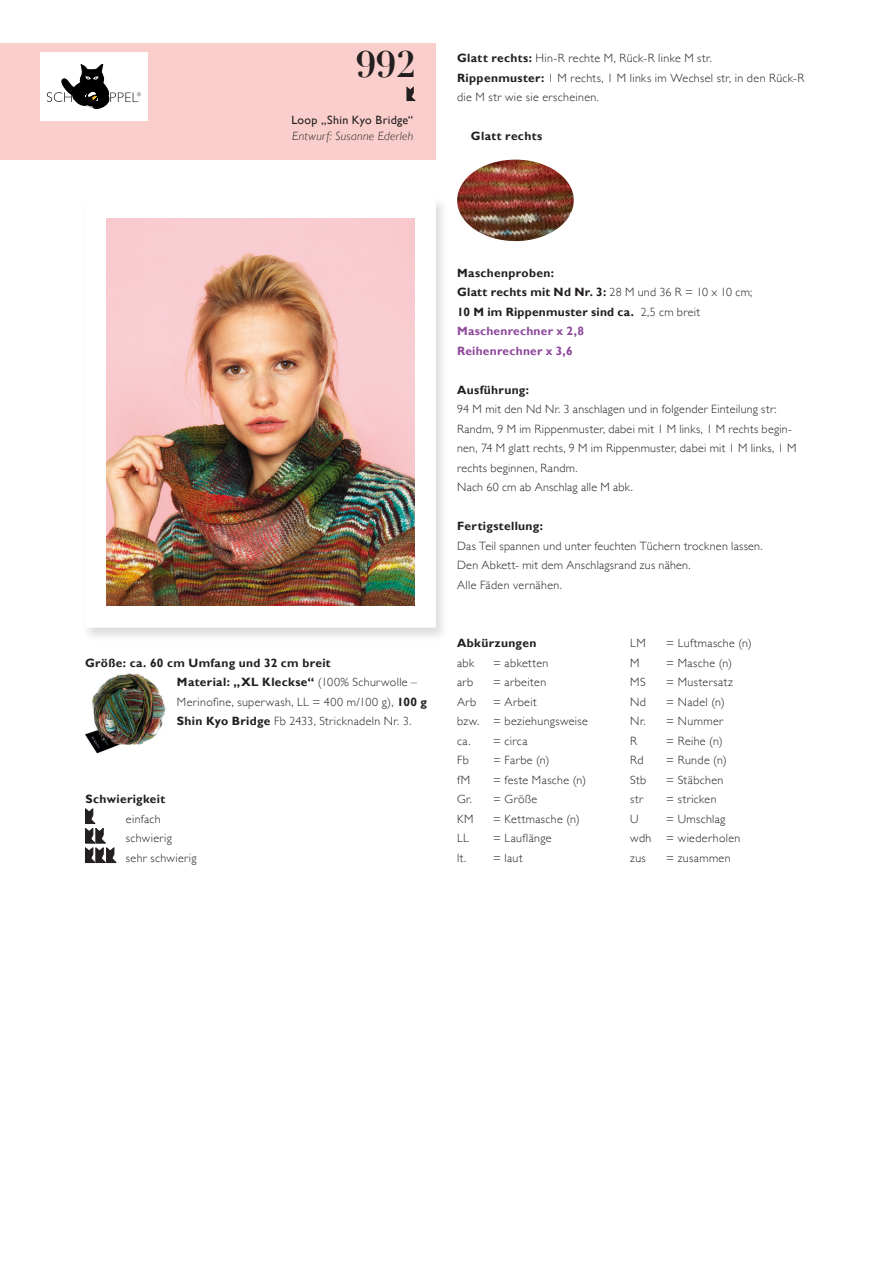
<style>
.page{position:relative;width:893px;height:1263px;background:#fff}
.page>*{position:absolute;margin:0;border:0;box-sizing:border-box;transform-origin:0 0}
.t1{font:700 36px "Didot";color:#231f20}
.t2{font:300 12px/19.5px "Gill Sans";letter-spacing:.03em;color:#231f20}
.t3{font:700 12px/19.5px "Gill Sans";letter-spacing:.025em;color:#231f20}
.t4{font:italic 300 12px "Gill Sans";letter-spacing:.025em;color:#231f20}
.t5{font:12px "Gill Sans";letter-spacing:.025em;color:#231f20}
.s1{font-weight:700}
.s2{font-weight:300}
.s3{color:#8e499b}
</style>
<div class="page">
<div style="left:0;top:43px;width:436px;height:116px;background:#facfcb"></div>
<div style="left:40px;top:52px;width:107px;height:69px;background:#fff"></div>
<svg style="left:47px;top:64px;width:94px;height:45px"></svg>
<svg style="left:406px;top:86px;width:10px;height:15px"></svg>
<svg style="left:85px;top:809px;width:31px;height:53px"></svg>
<img style="left:85px;top:673px;width:81px;height:80px">
<img style="left:457px;top:160px;width:117px;height:81px">
<div style="left:81px;top:196px;width:367px;height:447px;background:#231f20;opacity:.15"></div>
<img style="left:107px;top:218px;width:307px;height:388px">
<h1 class="t1" style="left:356px;top:43px;width:62px">992</h1>
<p class="t5" style="left:291px;top:112px;width:123px">Loop „Shin Kyo Bridge“</p>
<p class="t4" style="left:292px;top:129px;width:123px">Entwurf: Susanne Ederleh</p>
<p class="t2" style="left:457px;top:48px;width:349px"><span class="s1">Glatt rechts:</span> Hin-R rechte M, Rück-R linke M str.<br><span class="s1">Rippenmuster:</span> 1 M rechts, 1 M links im Wechsel str, in den Rück-R die M str wie sie erscheinen.</p>
<p class="t3" style="left:471px;top:127px;width:73px">Glatt rechts</p>
<p class="t2" style="left:177px;top:652px;width:252px;text-indent:-92px"><span class="s1">Größe: ca. 60 cm Umfang und 32 cm breit<br>Material: „XL Kleckse“</span> (100% Schurwolle – Merinofine, superwash, LL = 400 m/100 g), <span class="s1">100 g Shin Kyo Bridge</span> Fb 2433, Stricknadeln Nr. 3.</p>
<p class="t3" style="left:85px;top:790px;width:81px">Schwierigkeit</p>
<p class="t2" style="left:126px;top:808px;width:72px">einfach schwierig<br>sehr schwierig</p>
<p class="t3" style="left:457px;top:263px;width:297px">Maschenproben:<br>Glatt rechts mit Nd Nr. 3: <span class="s2">28 M und 36 R = 10 x 10 cm;<br></span>10 M im Rippenmuster sind ca. <span class="s2">2,5 cm breit<br></span><span class="s3">Maschenrechner x 2,8<br>Reihenrechner x 3,6</span></p>
<p class="t3" style="left:457px;top:380px;width:73px">Ausführung:</p>
<p class="t2" style="left:457px;top:399px;width:341px">94 M mit den Nd Nr. 3 anschlagen und in folgender Einteilung str:<br>Randm, 9 M im Rippenmuster, dabei mit 1 M links, 1 M rechts begin&shy;nen, 74 M glatt rechts, 9 M im Rippenmuster, dabei mit 1 M links, 1 M rechts beginnen, Randm.<br>Nach 60 cm ab Anschlag alle M abk.</p>
<p class="t3" style="left:457px;top:517px;width:87px">Fertigstellung:</p>
<p class="t2" style="left:457px;top:535px;width:307px">Das Teil spannen und unter feuchten Tüchern trocknen lassen.<br>Den Abkett- mit dem Anschlagsrand zus nähen.<br>Alle Fäden vernähen.</p>
<p class="t3" style="left:457px;top:634px;width:81px">Abkürzungen</p>
<p class="t2" style="left:457px;top:652px;width:19px">abk</p>
<p class="t2" style="left:493px;top:652px;width:57px">= abketten</p>
<p class="t2" style="left:457px;top:672px;width:18px">arb</p>
<p class="t2" style="left:493px;top:672px;width:55px">= arbeiten</p>
<p class="t2" style="left:457px;top:691px;width:21px">Arb</p>
<p class="t2" style="left:457px;top:691px;width:132px;text-indent:36px">= Arbeit<br>bzw. = beziehungsweise ca. = circa<br>Fb</p>
<p class="t2" style="left:493px;top:750px;width:58px">= Farbe (n)</p>
<p class="t2" style="left:457px;top:769px;width:15px">fM</p>
<p class="t2" style="left:457px;top:769px;width:131px;text-indent:36px">= feste Masche (n)<br>Gr. = Größe<br>KM</p>
<p class="t2" style="left:493px;top:808px;width:88px">= Kettmasche (n)</p>
<p class="t2" style="left:457px;top:828px;width:96px;text-indent:36px">= Lauflänge lt. = laut</p>
<p class="t2" style="left:457px;top:828px;width:13px">LL</p>
<p class="t2" style="left:630px;top:633px;width:17px">LM</p>
<p class="t2" style="left:666px;top:633px;width:87px">= Luftmasche (n)</p>
<p class="t2" style="left:630px;top:652px;width:11px">M</p>
<p class="t2" style="left:666px;top:652px;width:67px">= Masche (n)</p>
<p class="t2" style="left:630px;top:672px;width:17px">MS</p>
<p class="t2" style="left:666px;top:672px;width:68px">= Mustersatz</p>
<p class="t2" style="left:630px;top:691px;width:17px">Nd</p>
<p class="t2" style="left:630px;top:691px;width:96px;text-indent:36px">= Nadel (n)<br>Nr. = Nummer<br>R</p>
<p class="t2" style="left:666px;top:730px;width:58px">= Reihe (n)</p>
<p class="t2" style="left:630px;top:750px;width:15px">Rd</p>
<p class="t2" style="left:666px;top:750px;width:62px">= Runde (n)</p>
<p class="t2" style="left:630px;top:769px;width:18px">Stb</p>
<p class="t2" style="left:666px;top:769px;width:59px">= Stäbchen</p>
<p class="t2" style="left:630px;top:789px;width:14px">str</p>
<p class="t2" style="left:666px;top:789px;width:52px">= stricken</p>
<p class="t2" style="left:630px;top:808px;width:10px">U</p>
<p class="t2" style="left:630px;top:808px;width:112px;text-indent:36px">= Umschlag wdh = wiederholen zus</p>
<p class="t2" style="left:666px;top:847px;width:66px">= zusammen</p>
</div>
